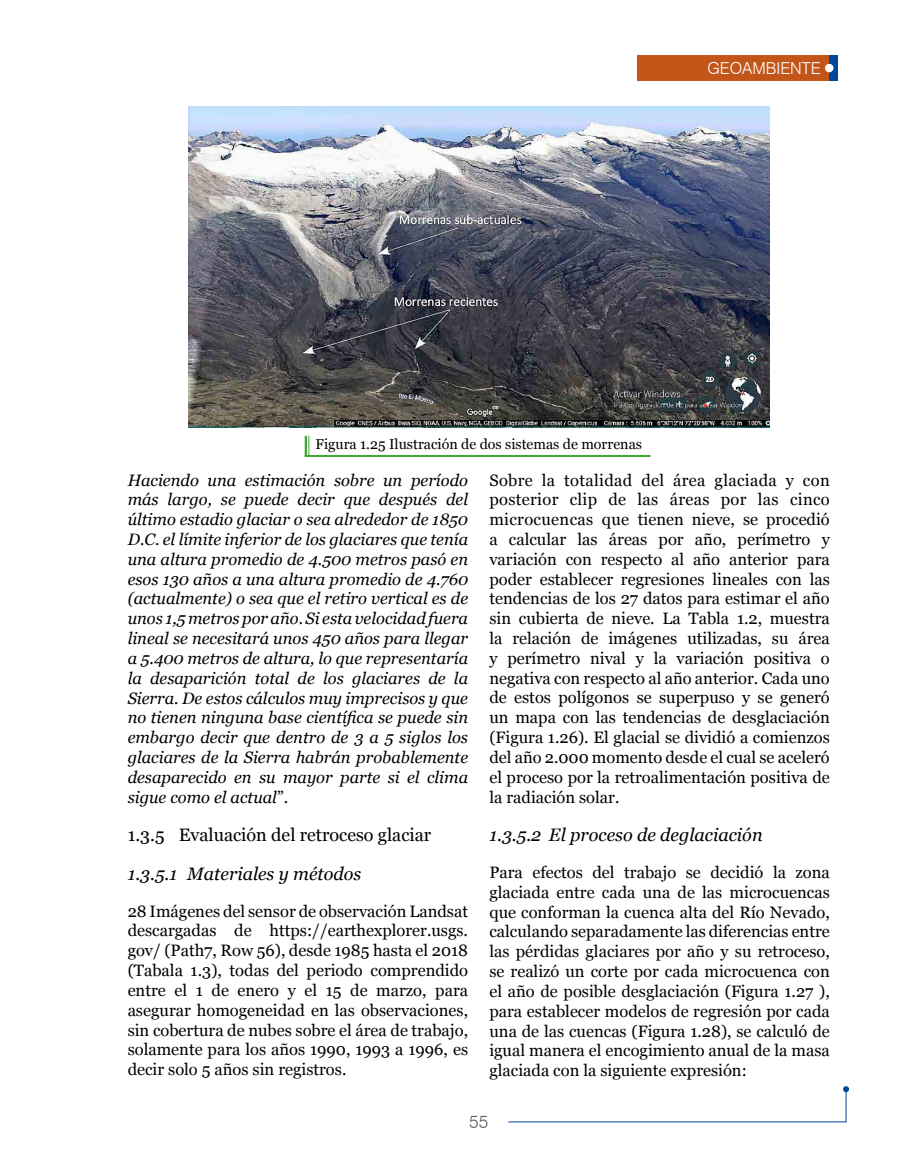
<style>
.page{position:relative;width:915px;height:1170px;background:#fff}
.page>*{position:absolute;margin:0;border:0;box-sizing:border-box;transform-origin:0 0}
.t1{font:italic 18px "Georgia";color:#000}
.t2{font:18px "Georgia";color:#000}
.t3{font:300 18px "Swiss 721 BT";color:#646363}
.t4{font:16.5px/19.8px "Georgia";color:#000;text-align:justify}
.t5{font:italic 16.5px/19.8px "Georgia";color:#000;text-align:justify}
.t6{font:300 16.5px "Swiss 721 BT";color:#fff}
.t7{font:14.25px "Georgia";color:#000}
.s1{font-style:normal}
</style>
<div class="page">
<svg style="left:508px;top:1086px;width:340px;height:36px"></svg>
<div style="left:637px;top:55px;width:191px;height:26px;background:#c35519"></div>
<div style="left:828px;top:55px;width:9px;height:26px;background:#00489a"></div>
<div style="left:824px;top:64px;width:9px;height:8px;background:#fff;border-radius:50%"></div>
<hr style="left:304px;top:436px;width:3px;height:21px;background:#3fa535">
<svg style="left:308px;top:436px;width:1px;height:19px"></svg>
<hr style="left:304px;top:456px;width:346px;height:1px;background:#3fa535">
<hr style="left:304px;top:455px;width:346px;height:1px;background:#3fa535">
<img style="left:188px;top:106px;width:581px;height:321px">
<p class="t6" style="left:707px;top:58px;width:115px">GEOAMBIENTE</p>
<p class="t7" style="left:315px;top:433px;width:328px">Figura 1.25 Ilustración de dos sistemas de morrenas</p>
<p class="t5" style="left:128px;top:469px;width:342px">Haciendo una estimación sobre un período más largo, se puede decir que después del último estadio glaciar o sea alrededor de 1850<br>D.C. el límite inferior de los glaciares que tenía una altura promedio de 4.500 metros pasó en esos 130 años a una altura promedio de 4.760 (actualmente) o sea que el retiro vertical es de unos 1,5 metros por año. Si esta velocidad fuera lineal se necesitará unos 450 años para llegar a 5.400 metros de altura, lo que representaría la desaparición total de los glaciares de la Sierra. De estos cálculos muy imprecisos y que no tienen ninguna base científica se puede sin embargo decir que dentro de 3 a 5 siglos los glaciares de la Sierra habrán probablemente desaparecido en su mayor parte si el clima sigue como el actual<span class="s1">”.</span></p>
<p class="t2" style="left:128px;top:821px;width:305px">1.3.5 Evaluación del retroceso glaciar</p>
<p class="t1" style="left:128px;top:860px;width:235px">1.3.5.1 Materiales y métodos</p>
<p class="t4" style="left:128px;top:900px;width:342px">28 Imágenes del sensor de observación Landsat descargadas de https://earthexplorer.usgs. gov/ (Path7, Row 56), desde 1985 hasta el 2018 (Tabala 1.3), todas del periodo comprendido entre el 1 de enero y el 15 de marzo, para asegurar homogeneidad en las observaciones, sin cobertura de nubes sobre el área de trabajo, solamente para los años 1990, 1993 a 1996, es decir solo 5 años sin registros.</p>
<p class="t4" style="left:489px;top:469px;width:342px">Sobre la totalidad del área glaciada y con posterior clip de las áreas por las cinco microcuencas que tienen nieve, se procedió a calcular las áreas por año, perímetro y variación con respecto al año anterior para poder establecer regresiones lineales con las tendencias de los 27 datos para estimar el año sin cubierta de nieve. La Tabla 1.2, muestra la relación de imágenes utilizadas, su área y perímetro nival y la variación positiva o negativa con respecto al año anterior. Cada uno de estos polígonos se superpuso y se generó un mapa con las tendencias de desglaciación (Figura 1.26). El glacial se dividió a comienzos del año 2.000 momento desde el cual se aceleró el proceso por la retroalimentación positiva de la radiación solar.</p>
<p class="t1" style="left:489px;top:821px;width:274px">1.3.5.2 El proceso de deglaciación</p>
<p class="t4" style="left:489px;top:861px;width:342px">Para efectos del trabajo se decidió la zona glaciada entre cada una de las microcuencas que conforman la cuenca alta del Río Nevado, calculando separadamente las diferencias entre las pérdidas glaciares por año y su retroceso, se realizó un corte por cada microcuenca con el año de posible desglaciación (Figura 1.27 ), para establecer modelos de regresión por cada una de las cuencas (Figura 1.28), se calculó de igual manera el encogimiento anual de la masa glaciada con la siguiente expresión:</p>
<p class="t3" style="left:469px;top:1110px;width:21px">55</p>
</div>
